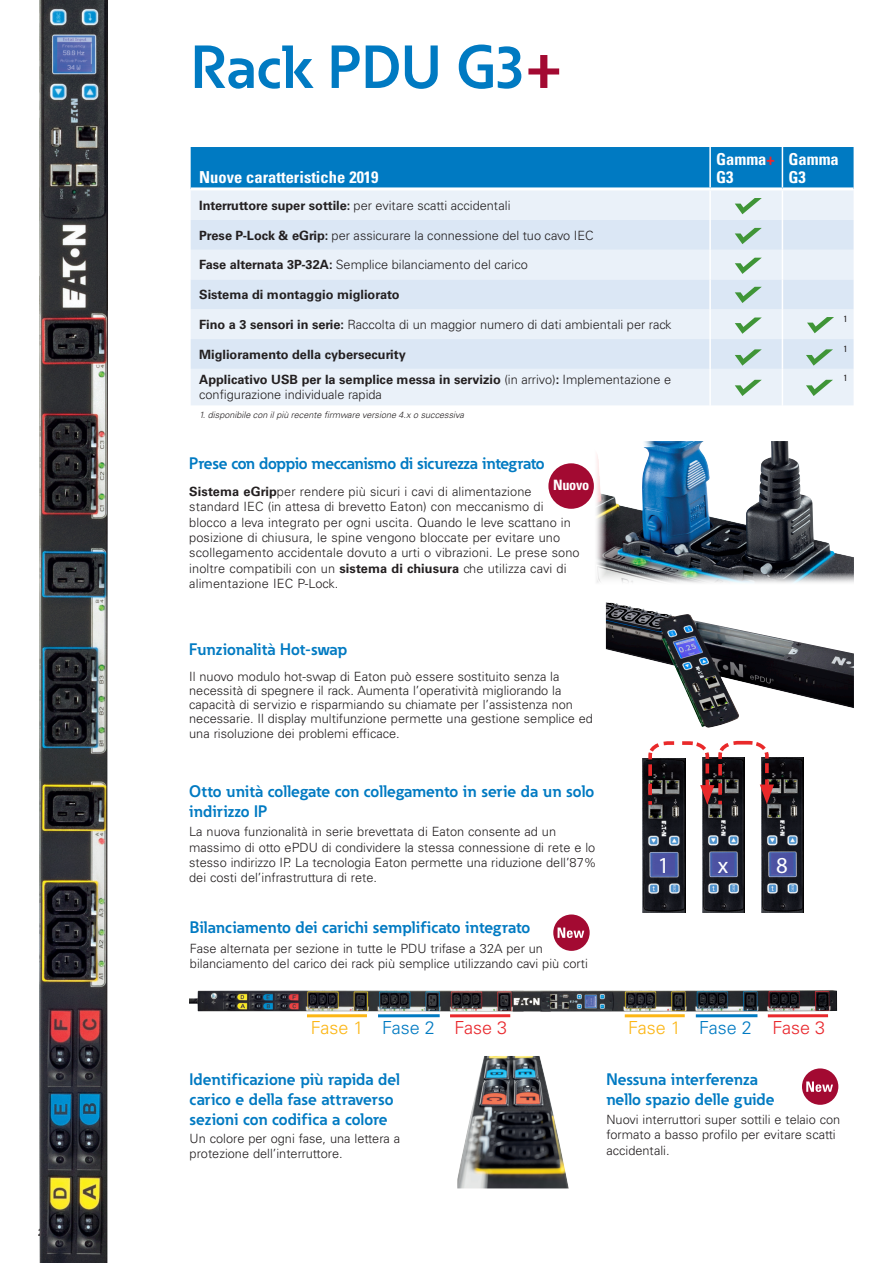
<style>
.page{position:relative;width:893px;height:1263px;background:#fff}
.page>*{position:absolute;margin:0;border:0;box-sizing:border-box;transform-origin:0 0}
._01_Subheadline___AD{font:700 60px "Eaton";color:#007ac2}
.t1{font:22.95px "Myriad Pro";color:#fff}
.t2{font:300 18px "Univers LT Std";color:#fcb615}
.t3{font:300 18px "Univers LT Std";color:#007ac2}
.t4{font:300 18px "Univers LT Std";color:#e9282d}
._01_Overview__11_pt{font:700 16.5px/19.8px "Eaton";color:#007ac2}
._02_Body__8_5_pt__La{font:700 16.5px "Eaton";letter-spacing:-.02em;color:#007ac2}
._03_Table_Head__8_pt{font:700 condensed 16.5px/18px "Univers LT Std";color:#fff}
.t5{font:700 condensed 14.25px "Univers LT Std";letter-spacing:-.02em;color:#fff}
._02_Body__8_5_pt__La-2{font:300 12.75px/15.3px "Univers LT Std";color:#231f20}
._01_Overview__11_pt-2{font:300 12.75px/15.3px "Univers LT Std";color:#231f20}
.t6{font:700 12.75px "Univers LT Std";color:#231f20}
.t7{font:900 10.5px "Univers LT Std";color:#231f20}
.t8{font:italic 300 9px "Univers LT Std";color:#231f20}
.t9{font:condensed 9px "Univers LT Std";color:#231f20}
.s1{color:#a30a32}
.s2{font-weight:700}
.s3{color:#e9282d}
</style>
<div class="page">
<div style="left:548px;top:463px;width:46px;height:46px;background:#a30a32;border-radius:50%"></div>
<svg style="left:642px;top:740px;width:162px;height:173px"></svg>
<img style="left:606px;top:602px;width:248px;height:126px">
<img style="left:596px;top:441px;width:258px;height:142px">
<img style="left:39px;top:310px;width:69px;height:953px">
<img style="left:39px;top:221px;width:69px;height:89px">
<img style="left:39px;top:0;width:69px;height:221px">
<div style="left:191px;top:147px;width:663px;height:40px;background:#007ac2"></div>
<div style="left:191px;top:190px;width:663px;height:215px;background:#eaf1f9"></div>
<svg style="left:191px;top:220px;width:663px;height:149px;background:#e1ebf6"></svg>
<hr style="left:709px;top:147px;width:2px;height:40px;background:#fff">
<hr style="left:782px;top:147px;width:1px;height:40px;background:#fff">
<hr style="left:709px;top:190px;width:2px;height:30px;background:#fff">
<hr style="left:782px;top:190px;width:1px;height:30px;background:#fff">
<hr style="left:709px;top:220px;width:2px;height:30px;background:#fff">
<hr style="left:782px;top:220px;width:1px;height:30px;background:#fff">
<hr style="left:709px;top:250px;width:2px;height:30px;background:#fff">
<hr style="left:782px;top:250px;width:1px;height:30px;background:#fff">
<hr style="left:709px;top:280px;width:2px;height:29px;background:#fff">
<svg style="left:782px;top:280px;width:1px;height:29px"></svg>
<hr style="left:709px;top:309px;width:2px;height:30px;background:#fff">
<hr style="left:782px;top:309px;width:1px;height:30px;background:#fff">
<hr style="left:709px;top:339px;width:2px;height:30px;background:#fff">
<hr style="left:782px;top:339px;width:1px;height:30px;background:#fff">
<hr style="left:709px;top:369px;width:2px;height:36px;background:#fff">
<hr style="left:782px;top:369px;width:1px;height:36px;background:#fff">
<div style="left:802px;top:1068px;width:36px;height:37px;background:#a30a32;border-radius:50%"></div>
<svg style="left:806px;top:1081px;width:27px;height:11px"></svg>
<img style="left:457px;top:1056px;width:112px;height:132px">
<svg style="left:735px;top:198px;width:27px;height:16px"></svg>
<svg style="left:735px;top:228px;width:27px;height:16px"></svg>
<svg style="left:735px;top:258px;width:27px;height:16px"></svg>
<svg style="left:735px;top:287px;width:27px;height:16px"></svg>
<svg style="left:735px;top:317px;width:27px;height:17px"></svg>
<svg style="left:735px;top:349px;width:27px;height:17px"></svg>
<svg style="left:806px;top:349px;width:27px;height:17px"></svg>
<svg style="left:735px;top:380px;width:27px;height:16px"></svg>
<svg style="left:806px;top:380px;width:27px;height:16px"></svg>
<svg style="left:807px;top:317px;width:27px;height:16px"></svg>
<div style="left:553px;top:914px;width:37px;height:37px;background:#a30a32;border-radius:50%"></div>
<svg style="left:558px;top:927px;width:26px;height:11px"></svg>
<img style="left:189px;top:990px;width:324px;height:21px">
<img style="left:513px;top:990px;width:27px;height:21px">
<img style="left:540px;top:990px;width:297px;height:21px">
<hr style="left:378px;top:1014px;width:62px;height:3px;background:#007ac2">
<hr style="left:450px;top:1014px;width:60px;height:3px;background:#e9282d">
<hr style="left:307px;top:1014px;width:60px;height:3px;background:#fcb615">
<hr style="left:696px;top:1014px;width:61px;height:3px;background:#007ac2">
<hr style="left:768px;top:1014px;width:60px;height:3px;background:#e9282d">
<hr style="left:625px;top:1014px;width:60px;height:3px;background:#fcb615">
<p class="t7" style="left:38px;top:1225px;width:9px">2</p>
<p class="_01_Subheadline___AD" style="left:191px;top:29px;width:371px">Rack PDU G3<span class="s1">+</span></p>
<p class="_03_Table_Head__8_pt" style="left:199px;top:168px;width:181px">Nuove caratteristiche 2019</p>
<p class="_02_Body__8_5_pt__La-2" style="left:199px;top:198px;width:313px"><span class="s2">Interruttore super sottile:</span> per evitare scatti accidentali</p>
<p class="_02_Body__8_5_pt__La-2" style="left:199px;top:227px;width:396px"><span class="s2">Prese P-Lock &amp; eGrip:</span> per assicurare la connessione del tuo cavo IEC</p>
<p class="_02_Body__8_5_pt__La-2" style="left:199px;top:257px;width:330px"><span class="s2">Fase alternata 3P-32A:</span> Semplice bilanciamento del carico</p>
<p class="t6" style="left:199px;top:287px;width:202px">Sistema di montaggio migliorato</p>
<p class="_02_Body__8_5_pt__La-2" style="left:199px;top:317px;width:474px"><span class="s2">Fino a 3 sensori in serie:</span> Raccolta di un maggior numero di dati ambientali per rack</p>
<p class="t6" style="left:199px;top:347px;width:208px">Miglioramento della cybersecurity</p>
<p class="_03_Table_Head__8_pt" style="left:716px;top:150px;width:60px">Gamma<span class="s3">+<br></span>G3</p>
<p class="_03_Table_Head__8_pt" style="left:788px;top:150px;width:52px">Gamma<br>G3</p>
<p class="t9" style="left:844px;top:313px;width:5px">1</p>
<p class="t9" style="left:844px;top:343px;width:5px">1</p>
<p class="_02_Body__8_5_pt__La-2" style="left:199px;top:372px;width:473px"><span class="s2">Applicativo USB per la semplice messa in servizio</span> (in arrivo)<span class="s2">:</span> Implementazione e configurazione individuale rapida</p>
<p class="t9" style="left:844px;top:372px;width:5px">1</p>
<p class="t8" style="left:199px;top:409px;width:266px">1. disponibile con il più recente firmware versione 4.x o successiva</p>
<p class="_02_Body__8_5_pt__La" style="left:189px;top:453px;width:357px">Prese con doppio meccanismo di sicurezza integrato</p>
<p class="_02_Body__8_5_pt__La-2" style="left:189px;top:484px;width:392px"><span class="s2">Sistema eGrip</span>per rendere più sicuri i cavi di alimentazione standard IEC (in attesa di brevetto Eaton) con meccanismo di blocco a leva integrato per ogni uscita. Quando le leve scattano in posizione di chiusura, le spine vengono bloccate per evitare uno scollegamento accidentale dovuto a urti o vibrazioni. Le prese sono inoltre compatibili con un <span class="s2">sistema di chiusura</span> che utilizza cavi di alimentazione IEC P-Lock.</p>
<p class="t5" style="left:553px;top:476px;width:38px">Nuovo</p>
<p class="_01_Overview__11_pt" style="left:189px;top:639px;width:160px">Funzionalità Hot-swap</p>
<p class="_02_Body__8_5_pt__La-2" style="left:189px;top:669px;width:405px;line-height:14.2px">Il nuovo modulo hot-swap di Eaton può essere sostituito senza la necessità di spegnere il rack. Aumenta l’operatività migliorando la capacità di servizio e risparmiando su chiamate per l’assistenza non necessarie. Il display multifunzione permette una gestione semplice ed una risoluzione dei problemi efficace.</p>
<p class="_01_Overview__11_pt" style="left:189px;top:781px;width:407px">Otto unità collegate con collegamento in serie da un solo indirizzo IP</p>
<p class="_01_Overview__11_pt-2" style="left:189px;top:824px;width:409px">La nuova funzionalità in serie brevettata di Eaton consente ad un massimo di otto ePDU di condividere la stessa connessione di rete e lo stesso indirizzo IP. La tecnologia Eaton permette una riduzione dell’87% dei costi del’infrastruttura di rete.</p>
<p class="_01_Overview__11_pt" style="left:190px;top:917px;width:342px">Bilanciamento dei carichi semplificato integrato</p>
<p class="_01_Overview__11_pt-2" style="left:190px;top:941px;width:400px">Fase alternata per sezione in tutte le PDU trifase a 32A per un bilanciamento del carico dei rack più semplice utilizzando cavi più corti</p>
<p class="t1" style="left:658px;top:851px;width:13px">1</p>
<p class="t1" style="left:718px;top:851px;width:12px">x</p>
<p class="t1" style="left:776px;top:851px;width:13px">8</p>
<p class="t2" style="left:311px;top:1016px;width:54px">Fase 1</p>
<p class="t3" style="left:382px;top:1016px;width:54px">Fase 2</p>
<p class="t4" style="left:455px;top:1016px;width:54px">Fase 3</p>
<p class="t2" style="left:628px;top:1016px;width:54px">Fase 1</p>
<p class="t3" style="left:699px;top:1016px;width:54px">Fase 2</p>
<p class="t4" style="left:773px;top:1016px;width:54px">Fase 3</p>
<p class="_01_Overview__11_pt" style="left:190px;top:1069px;width:212px">Identificazione più rapida del carico e della fase attraverso sezioni con codifica a colore</p>
<p class="_01_Overview__11_pt-2" style="left:190px;top:1131px;width:212px">Un colore per ogni fase, una lettera a protezione dell’interruttore.</p>
<p class="_01_Overview__11_pt" style="left:606px;top:1069px;width:170px">Nessuna interferenza nello spazio delle guide</p>
<p class="_01_Overview__11_pt-2" style="left:606px;top:1112px;width:235px">Nuovi interruttori super sottili e telaio con formato a basso profilo per evitare scatti accidentali.</p>
</div>
